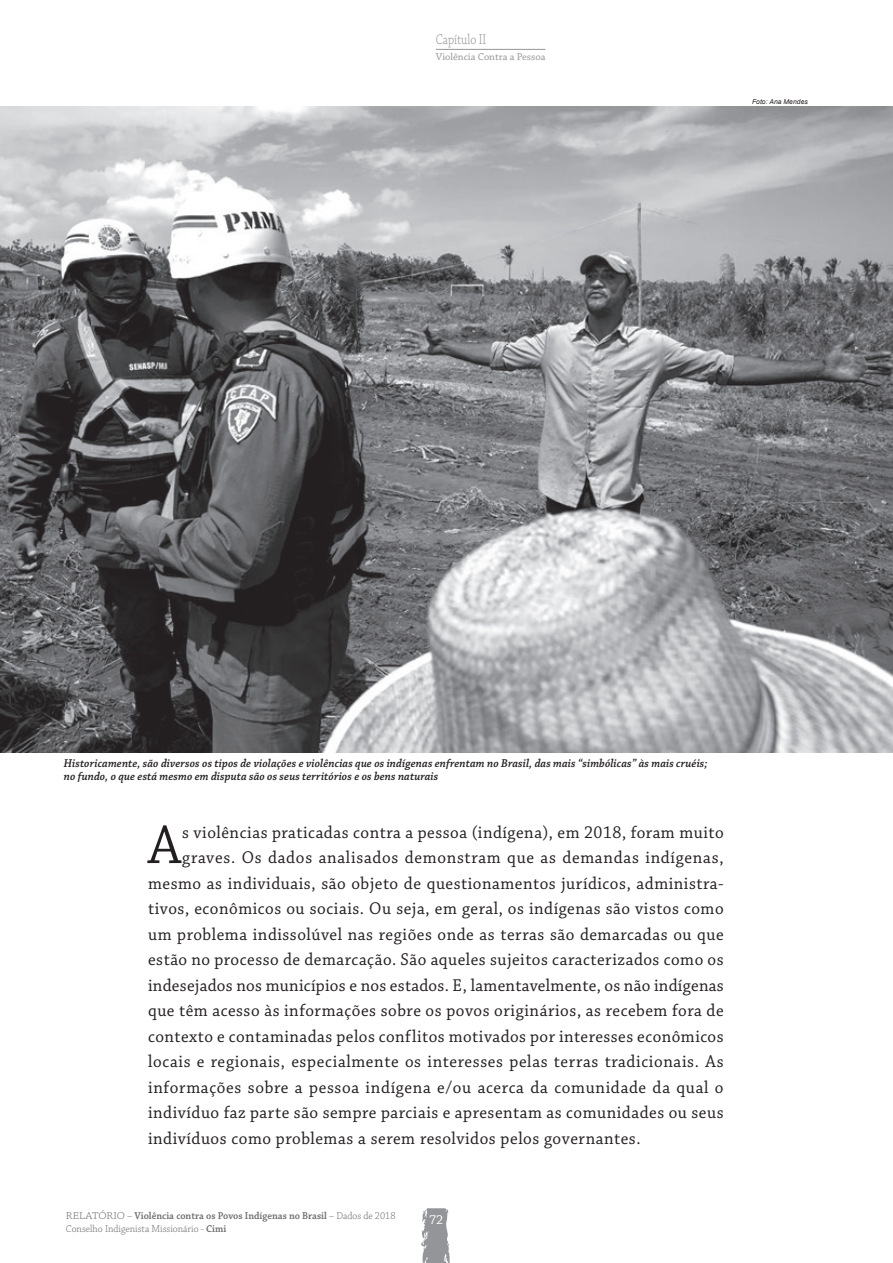
<style>
.page{position:relative;width:893px;height:1263px;background:#fff}
.page>*{position:absolute;margin:0;border:0;box-sizing:border-box;transform-origin:0 0}
.TXT_c10_Capitula{font:57.3px "Chaparral Pro";color:#231f20;scale:.95 1}
.TXT_c10_Capitula-2{font:18px "Chaparral Pro";letter-spacing:.03em;color:#231f20;scale:.95 1}
.t1{font:300 15px "Chaparral Pro";color:#939598;scale:.8 1}
.t2{font:13.5px "Chaparral Pro";color:#fff}
.Legenda{font:italic 600 12px/13.2px "Chaparral Pro";letter-spacing:.01em;color:#231f20;scale:.95 1}
.t3{font:300 10.5px/13px "Chaparral Pro";color:#6c6d70;scale:1.1 1}
.t4{font:10.5px "Chaparral Pro";color:#939598}
.Crédito_Foto{font:italic 6.75px "Arial";letter-spacing:.01em;color:#231f20}
.s1{font-weight:600}
</style>
<div class="page">
<hr style="left:436px;top:49px;width:109px;height:1px;background:#939598">
<svg style="left:421px;top:1208px;width:29px;height:55px;background:#a7a9ab"></svg>
<img style="left:0;top:106px;width:893px;height:647px">
<p class="t1" style="left:436px;top:31px;width:65px">Capítulo II</p>
<p class="t4" style="left:436px;top:51px;width:111px">Violência Contra a Pessoa</p>
<p class="Crédito_Foto" style="left:752px;top:97px;width:57px">Foto: Ana Mendes</p>
<p class="Legenda" style="left:64px;top:757px;width:679px">Historicamente, são diversos os tipos de violações e violências que os indígenas enfrentam no Brasil, das mais “simbólicas” às mais cruéis; no fundo, o que está mesmo em disputa são os seus territórios e os bens naturais</p>
<p class="TXT_c10_Capitula" style="left:148px;top:813px;width:36px">A</p>
<p class="TXT_c10_Capitula-2" style="left:182px;top:822px;width:571px">s violências praticadas contra a pessoa (indígena), em 2018, foram muito</p>
<p class="TXT_c10_Capitula-2" style="left:182px;top:847px;width:571px">graves. Os dados analisados demonstram que as demandas indígenas,</p>
<p class="TXT_c10_Capitula-2" style="left:148px;top:873px;width:607px">mesmo as individuais, são objeto de questionamentos jurídicos, administra-</p>
<p class="TXT_c10_Capitula-2" style="left:148px;top:898px;width:607px">tivos, econômicos ou sociais. Ou seja, em geral, os indígenas são vistos como</p>
<p class="TXT_c10_Capitula-2" style="left:148px;top:924px;width:607px">um problema indissolúvel nas regiões onde as terras são demarcadas ou que</p>
<p class="TXT_c10_Capitula-2" style="left:148px;top:949px;width:607px">estão no processo de demarcação. São aqueles sujeitos caracterizados como os</p>
<p class="TXT_c10_Capitula-2" style="left:148px;top:975px;width:607px">indesejados nos municípios e nos estados. E, lamentavelmente, os não indígenas</p>
<p class="TXT_c10_Capitula-2" style="left:148px;top:1000px;width:607px">que têm acesso às informações sobre os povos originários, as recebem fora de</p>
<p class="TXT_c10_Capitula-2" style="left:148px;top:1026px;width:607px">contexto e contaminadas pelos conflitos motivados por interesses econômicos</p>
<p class="TXT_c10_Capitula-2" style="left:148px;top:1051px;width:607px">locais e regionais, especialmente os interesses pelas terras tradicionais. As</p>
<p class="TXT_c10_Capitula-2" style="left:148px;top:1077px;width:607px">informações sobre a pessoa indígena e/ou acerca da comunidade da qual o</p>
<p class="TXT_c10_Capitula-2" style="left:148px;top:1102px;width:607px">indivíduo faz parte são sempre parciais e apresentam as comunidades ou seus</p>
<p class="TXT_c10_Capitula-2" style="left:148px;top:1128px;width:520px">indivíduos como problemas a serem resolvidos pelos governantes.</p>
<p class="t3" style="left:66px;top:1210px;width:301px">RELATÓRIO – <span class="s1">Violência contra os Povos Indígenas no Brasil</span> – Dados de 2018<br>Conselho Indigenista Missionário - <span class="s1">Cimi</span></p>
<p class="t2" style="left:429px;top:1213px;width:16px">72</p>
</div>
